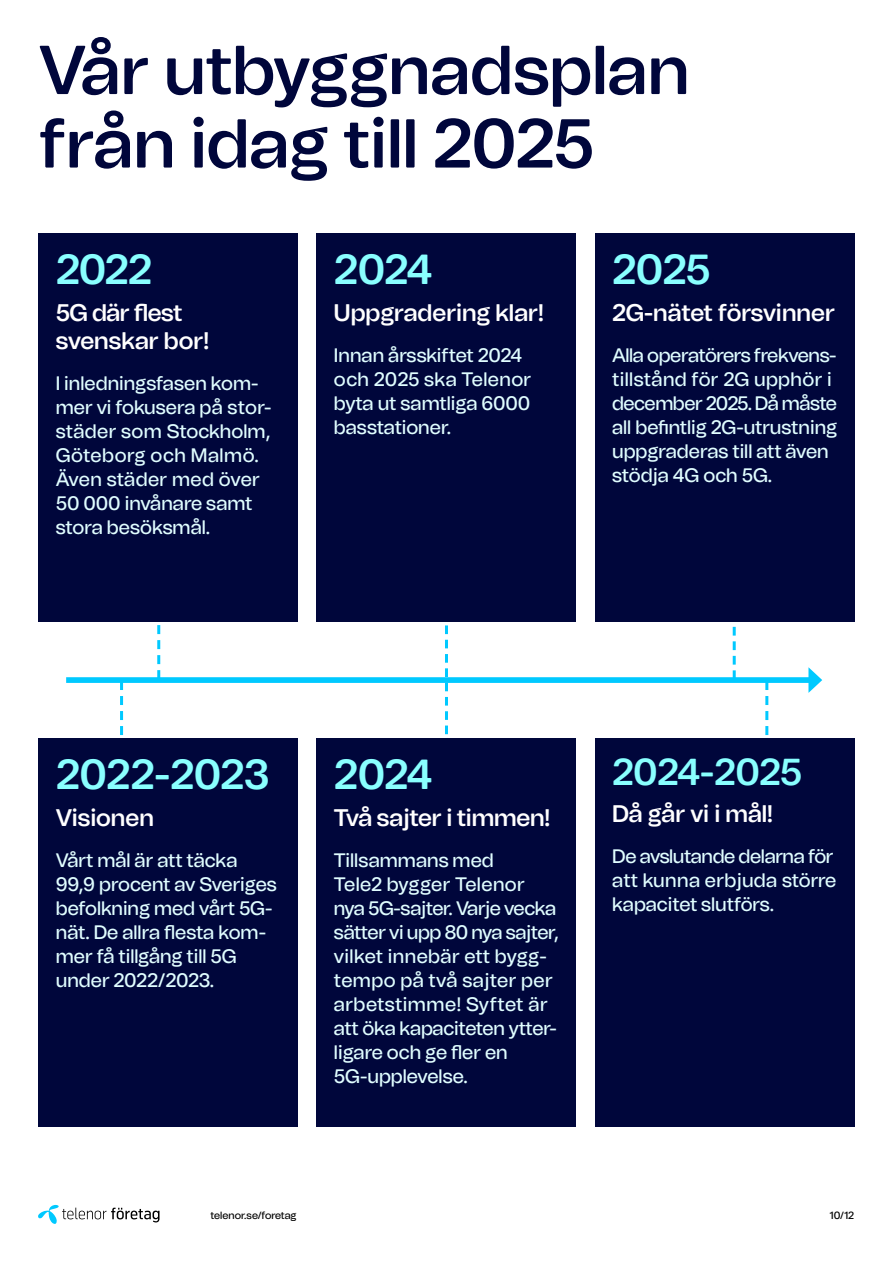
<style>
.page{position:relative;width:893px;height:1263px;background:#fff}
.page>*{position:absolute;margin:0;border:0;box-sizing:border-box;transform-origin:0 0}
.t1{font:500 69px/73.5px "Telenor Evolution";color:#00063b}
.t2{font:500 42px "Telenor Evolution";letter-spacing:-.025em;color:#89ffff}
.t3{font:500 37.5px "Telenor Evolution";letter-spacing:-.025em;color:#89ffff}
.t4{font:500 24px/28.5px "Telenor Evolution";letter-spacing:-.005em;color:#fff}
.t5{font:19.5px/24px "Telenor Evolution";color:#e0fdff}
.t6{font:10.5px "Telenor Evolution";color:#000}
</style>
<div class="page">
<svg style="left:38px;top:1205px;width:122px;height:19px"></svg>
<svg style="left:765px;top:683px;width:3px;height:53px"></svg>
<svg style="left:120px;top:683px;width:3px;height:53px"></svg>
<svg style="left:733px;top:626px;width:3px;height:51px"></svg>
<svg style="left:445px;top:625px;width:3px;height:110px"></svg>
<svg style="left:157px;top:625px;width:3px;height:52px"></svg>
<div style="left:39px;top:233px;width:259px;height:389px;background:#00063b"></div>
<div style="left:317px;top:233px;width:259px;height:389px;background:#00063b"></div>
<div style="left:595px;top:233px;width:259px;height:389px;background:#00063b"></div>
<div style="left:595px;top:738px;width:259px;height:389px;background:#00063b"></div>
<div style="left:39px;top:738px;width:259px;height:389px;background:#00063b"></div>
<div style="left:317px;top:738px;width:259px;height:389px;background:#00063b"></div>
<div style="left:66px;top:677px;width:748px;height:6px;background:#00c9ff"></div>
<svg style="left:808px;top:667px;width:14px;height:26px"></svg>
<h1 class="t1" style="left:39px;top:35px;width:652px">Vår utbyggnadsplan från idag till 2025</h1>
<h2 class="t2" style="left:56px;top:244px;width:98px">2022</h2>
<p class="t4" style="left:56px;top:299px;width:155px">5G där flest svenskar bor!</p>
<p class="t5" style="left:56px;top:372px;width:217px">I inledningsfasen kom&shy;mer vi fokusera på stor&shy;städer som Stockholm,<br>Göteborg och Malmö.<br>Även städer med över<br>50 000 invånare samt stora besöksmål.</p>
<h2 class="t2" style="left:334px;top:244px;width:100px">2024</h2>
<p class="t4" style="left:334px;top:299px;width:211px">Uppgradering klar!</p>
<p class="t5" style="left:334px;top:343px;width:199px">Innan årsskiftet 2024 och 2025 ska Telenor byta ut samtliga 6000 basstationer.</p>
<h2 class="t2" style="left:612px;top:244px;width:100px">2025</h2>
<p class="t4" style="left:612px;top:299px;width:224px">2G-nätet försvinner</p>
<p class="t5" style="left:612px;top:343px;width:226px">Alla operatörers frekvens&shy;tillstånd för 2G upphör i december 2025. Då måste all befintlig 2G-utrustning uppgraderas till att även stödja 4G och 5G.</p>
<h2 class="t2" style="left:56px;top:749px;width:215px">2022-2023</h2>
<p class="t4" style="left:56px;top:804px;width:100px">Visionen</p>
<p class="t5" style="left:56px;top:849px;width:222px">Vårt mål är att täcka<br>99,9 procent av Sveriges befolkning med vårt 5G&shy;nät. De allra flesta kom&shy;mer få tillgång till 5G under 2022/2023.</p>
<h2 class="t2" style="left:334px;top:749px;width:100px">2024</h2>
<p class="t4" style="left:334px;top:804px;width:218px">Två sajter i timmen!</p>
<p class="t5" style="left:334px;top:849px;width:226px">Tillsammans med<br>Tele2 bygger Telenor nya 5G-sajter. Varje vecka sätter vi upp 80 nya sajter, vilket innebär ett bygg&shy;tempo på två sajter per arbetstimme! Syftet är att öka kapaciteten ytter&shy;ligare och ge fler en<br>5G-upplevelse.</p>
<h3 class="t3" style="left:612px;top:749px;width:191px">2024-2025</h3>
<p class="t4" style="left:612px;top:800px;width:162px">Då går vi i mål!</p>
<p class="t5" style="left:612px;top:845px;width:226px">De avslutande delarna för att kunna erbjuda större kapacitet slutförs.</p>
<p class="t6" style="left:210px;top:1208px;width:88px">telenor.se/foretag</p>
<p class="t6" style="left:829px;top:1208px;width:26px">10/12</p>
</div>
